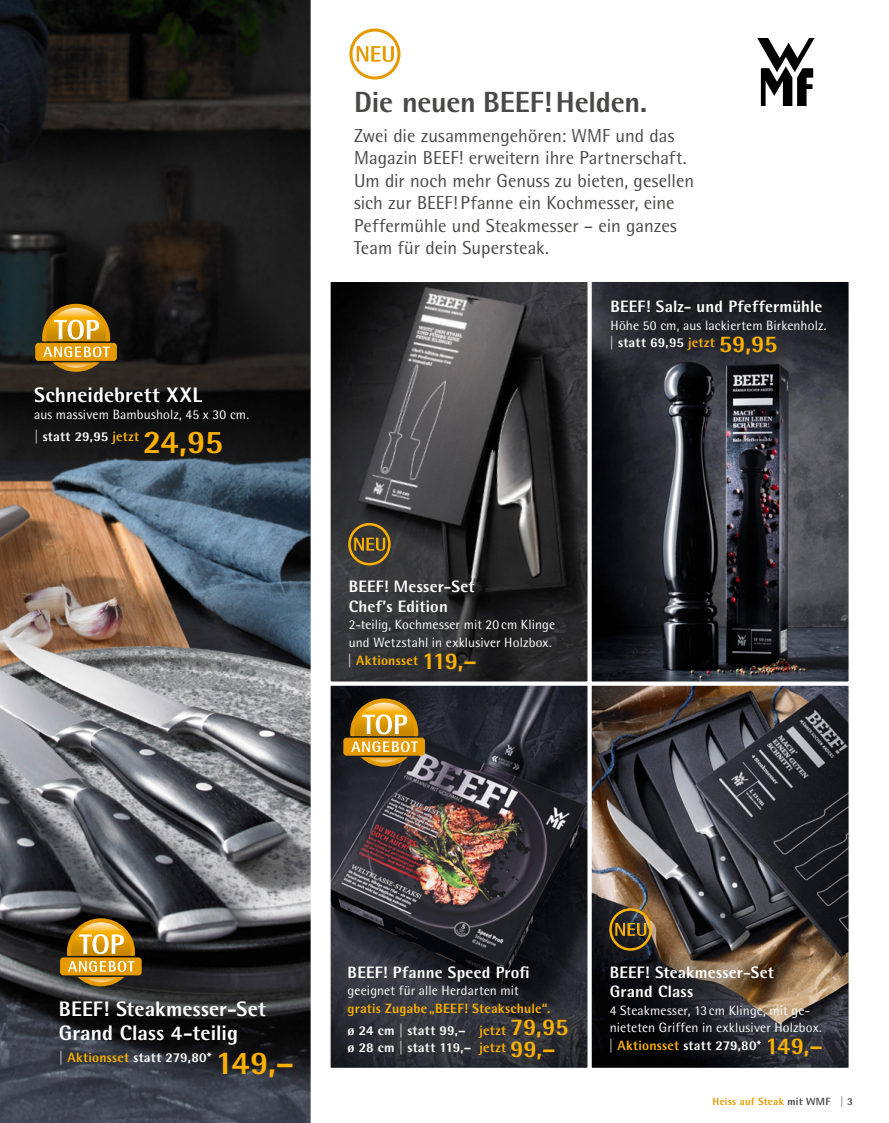
<style>
.page{position:relative;width:889px;height:1123px;background:#fff}
.page>*{position:absolute;margin:0;border:0;box-sizing:border-box;transform-origin:0 0}
.t1{font:700 33px "WMF Rotis";letter-spacing:-.025em;color:#f9b000}
.t2{font:700 29.25px "WMF Rotis";letter-spacing:-.01em;color:#494948}
.t3{font:700 21px/24px "WMF Rotis";letter-spacing:.005em;color:#fff}
.t4{font:18.75px/22.5px "WMF Rotis";color:#494948}
.t5{font:700 16.5px/19.5px "WMF Rotis";letter-spacing:.01em;color:#fff}
.t6{font:13.5px/17.5px "WMF Rotis";letter-spacing:.01em;color:#fff}
.t7{font:700 13.5px/22px "WMF Rotis";letter-spacing:.015em;color:#f9b000}
.t8{font:700 13.5px "WMF Rotis";letter-spacing:.02em;color:#fff}
.t9{font:700 10.5px "WMF Rotis";letter-spacing:.025em;color:#e49a00}
.s1{font-weight:700}
.s2{font-weight:700;color:#f9b000}
.s3{font-weight:700;font-size:24px;color:#f9b000}
.s4{color:#f9b000}
.s5{color:#fff}
.s6{font-size:24px}
.s7{font-size:24px;color:#f9b000}
.s8{color:#494948}
</style>
<div class="page">
<img style="left:331px;top:686px;width:255px;height:380px">
<div style="left:328px;top:683px;width:261px;height:386px;border:2px solid #fff"></div>
<img style="left:592px;top:686px;width:255px;height:380px">
<div style="left:589px;top:683px;width:261px;height:386px;border:2px solid #fff"></div>
<img style="left:331px;top:283px;width:255px;height:397px">
<div style="left:328px;top:280px;width:261px;height:403px;border:2px solid #fff"></div>
<img style="left:592px;top:283px;width:255px;height:397px">
<div style="left:589px;top:280px;width:261px;height:403px;border:2px solid #fff"></div>
<svg style="left:0;top:0;width:311px;height:1123px;background:#444345"></svg>
<svg style="left:627px;top:953px;width:148px;height:53px;background:#45392f"></svg>
<svg style="left:349px;top:28px;width:51px;height:52px"></svg>
<svg style="left:609px;top:908px;width:43px;height:42px;background:#665122"></svg>
<svg style="left:348px;top:523px;width:43px;height:42px;background:#6d5928"></svg>
<div style="left:35px;top:343px;width:82px;height:18px;background:#e49a00;border-radius:3px"></div>
<svg style="left:42px;top:304px;width:68px;height:68px"></svg>
<div style="left:60px;top:957px;width:82px;height:18px;background:#e49a00;border-radius:3px"></div>
<svg style="left:68px;top:961px;width:67px;height:10px"></svg>
<svg style="left:67px;top:918px;width:68px;height:37px;background:#ba8f32"></svg>
<svg style="left:77px;top:977px;width:47px;height:9px"></svg>
<div style="left:343px;top:737px;width:82px;height:18px;background:#e49a00;border-radius:3px"></div>
<svg style="left:350px;top:698px;width:68px;height:68px"></svg>
<svg style="left:757px;top:38px;width:57px;height:68px"></svg>
<h3 class="t3" style="left:34px;top:382px;width:169px">Schneidebrett XXL</h3>
<p class="t6" style="left:34px;top:404px;width:217px;line-height:21.8px">aus massivem Bambusholz, 45 x 30 cm. <span class="s1">| statt 29,95</span> <span class="s2">jetzt</span></p>
<h1 class="t1" style="left:143px;top:421px;width:81px">24,95</h1>
<h2 class="t2" style="left:354px;top:83px;width:295px">Die neuen BEEF!Helden.</h2>
<p class="t4" style="left:354px;top:124px;width:341px">Zwei die zusammengehören: WMF und das Magazin BEEF! erweitern ihre Partnerschaft.<br>Um dir noch mehr Genuss zu bieten, gesellen sich zur BEEF! Pfanne ein Kochmesser, eine Peffermühle und Steakmesser – ein ganzes Team für dein Supersteak.</p>
<p class="t5" style="left:610px;top:296px;width:213px">BEEF! Salz- und Pfeffermühle</p>
<p class="t6" style="left:609px;top:316px;width:219px">Höhe 50 cm, aus lackiertem Birkenholz. <span class="s1">| statt 69,95</span> <span class="s2">jetzt</span> <span class="s3">59,95</span></p>
<p class="t5" style="left:349px;top:576px;width:127px">BEEF! Messer-Set<br>Chef’s Edition</p>
<p class="t6" style="left:348px;top:616px;width:209px">2-teilig, Kochmesser mit 20 cm Klinge und Wetzstahl in exklusiver Holzbox. <span class="s1">|</span> <span class="s2">Aktionsset</span> <span class="s3">119,–</span></p>
<h3 class="t3" style="left:59px;top:996px;width:208px">BEEF! Steakmesser-Set<br>Grand Class 4-teilig</h3>
<p class="t8" style="left:59px;top:1048px;width:154px">| <span class="s4">Aktionsset</span> statt 279,80*</p>
<h1 class="t1" style="left:215px;top:1041px;width:80px">149,–</h1>
<p class="t5" style="left:348px;top:962px;width:184px">BEEF! Pfanne Speed Profi</p>
<p class="t6" style="left:348px;top:981px;width:173px">geeignet für alle Herdarten mit</p>
<p class="t7" style="left:348px;top:996px;width:222px">gratis Zugabe „BEEF! Steakschule“.<br><span class="s5">ø 24 cm | statt 99,–</span> jetzt <span class="s6">79,95</span></p>
<p class="t8" style="left:348px;top:1039px;width:209px">ø 28 cm | statt 119,– <span class="s4">jetzt</span> <span class="s7">99,–</span></p>
<p class="t5" style="left:610px;top:962px;width:166px">BEEF! Steakmesser-Set<br>Grand Class</p>
<p class="t6" style="left:609px;top:1001px;width:216px">4 Steakmesser, 13 cm Klinge, mit ge&shy;nieteten Griffen in exklusiver Holzbox. <span class="s1">|</span> <span class="s2">Aktionsset</span> <span class="s1">statt 279,80*</span> <span class="s3">149,–</span></p>
<p class="t9" style="left:712px;top:1094px;width:142px">Heiss auf Steak <span class="s8">mit WMF | 3</span></p>
</div>
